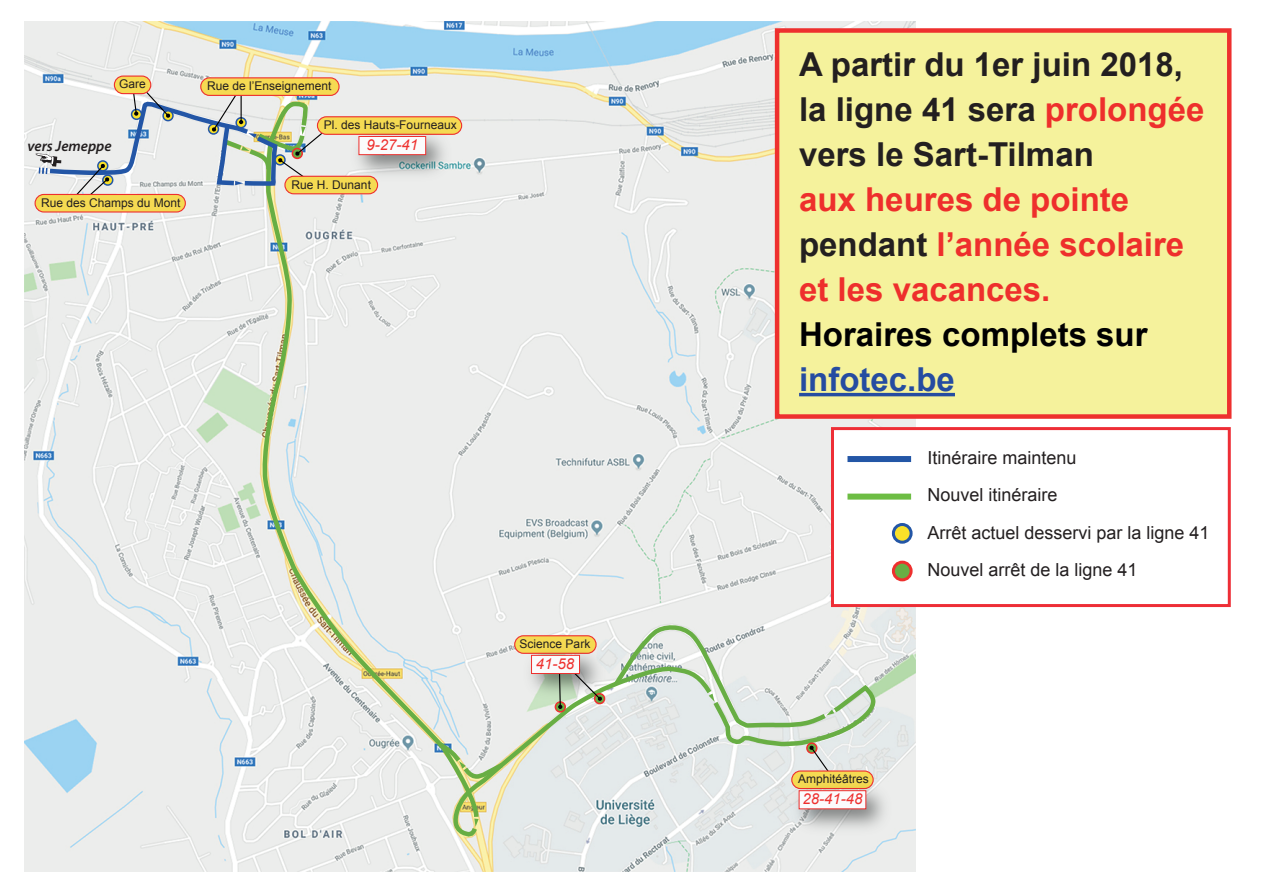
<style>
.page{position:relative;width:1263px;height:893px;background:#fff}
.page>*{position:absolute;margin:0;border:0;box-sizing:border-box;transform-origin:0 0}
.t1{font:700 33px/45px "Arial";color:#231f20}
.t2{font:700 33px/45px "Arial";color:#ee2f2c}
.t3{font:700 33px "Arial";color:#000001}
.t4{font:700 33px "Arial";color:#254ca1}
.t5{font:18px/37.5px "Arial";color:#231f20}
.t6{font:italic 15px "Arial";color:#ee302e}
.t7{font:italic 600 15px "Myriad Pro";color:#231f20}
.t8{font:12px "Arial";color:#231f20}
.s1{color:#ee2f2c}
.s2{color:#231f20}
</style>
<div class="page">
<img style="left:24px;top:21px;width:891px;height:851px">
<div style="left:775px;top:28px;width:456px;height:391px;background:#f5f29c;border:4px solid #ee302e"></div>
<hr style="left:799px;top:393px;width:156px;height:3px;background:#254ca1">
<svg style="left:257px;top:99px;width:224px;height:722px;background:#e7eae5"></svg>
<svg style="left:444px;top:662px;width:272px;height:177px;background:#e0e6e0"></svg>
<svg style="left:474px;top:818px;width:5px;height:9px"></svg>
<svg style="left:434px;top:738px;width:74px;height:45px;background:#cedcc2"></svg>
<div style="left:831px;top:427px;width:400px;height:180px;background:#fff;border:3px solid #ee2e36"></div>
<div style="left:847px;top:456px;width:64px;height:6px;background:#2356a6"></div>
<div style="left:847px;top:494px;width:64px;height:6px;background:#6dbd44"></div>
<div style="left:893px;top:524px;width:18px;height:18px;background:#f9e129;border-radius:50%"></div>
<div style="left:892px;top:523px;width:20px;height:21px;border:3px solid #2356a6;border-radius:50%"></div>
<div style="left:555px;top:701px;width:11px;height:12px;border:2px solid #ee302e;border-radius:50%"></div>
<div style="left:893px;top:562px;width:18px;height:18px;background:#68ae44;border-radius:50%"></div>
<div style="left:892px;top:561px;width:20px;height:20px;border:3px solid #ee302e;border-radius:50%"></div>
<svg style="left:610px;top:620px;width:269px;height:154px;background:#dce3dc"></svg>
<svg style="left:558px;top:705px;width:4px;height:4px"></svg>
<div style="left:792px;top:771px;width:81px;height:17px;background:#f5da52;border-radius:9px"></div>
<div style="left:791px;top:770px;width:83px;height:19px;border:1px solid #ee302e;border-radius:9px"></div>
<div style="left:317px;top:117px;width:145px;height:17px;background:#f5da52;border-radius:9px"></div>
<div style="left:317px;top:116px;width:145px;height:19px;border:1px solid #ee302e;border-radius:9px"></div>
<div style="left:201px;top:78px;width:138px;height:17px;background:#f5da52;border-radius:9px"></div>
<div style="left:200px;top:77px;width:140px;height:19px;border:1px solid #ee302e;border-radius:9px"></div>
<div style="left:515px;top:636px;width:81px;height:17px;background:#f5da52;border-radius:9px"></div>
<div style="left:514px;top:635px;width:83px;height:19px;border:1px solid #ee302e;border-radius:9px"></div>
<div style="left:285px;top:176px;width:93px;height:18px;background:#f5da52;border-radius:9px"></div>
<div style="left:284px;top:176px;width:94px;height:18px;border:1px solid #ee302e;border-radius:9px"></div>
<div style="left:114px;top:76px;width:37px;height:18px;background:#f5da52;border-radius:9px"></div>
<div style="left:114px;top:76px;width:37px;height:18px;border:1px solid #ee302e;border-radius:9px"></div>
<img style="left:785px;top:776px;width:112px;height:64px">
<div style="left:799px;top:790px;width:67px;height:19px;background:#fbfbfc;border:1px solid #ee302e"></div>
<img style="left:345px;top:132px;width:112px;height:54px">
<div style="left:359px;top:136px;width:67px;height:19px;background:#fbfbfc;border:1px solid #ee302e"></div>
<img style="left:517px;top:641px;width:94px;height:64px">
<div style="left:531px;top:655px;width:49px;height:19px;background:#fbfbfc;border:1px solid #ee302e"></div>
<svg style="left:35px;top:84px;width:294px;height:156px;background:#dbdaca"></svg>
<p class="t8" style="left:119px;top:76px;width:28px">Gare</p>
<p class="t8" style="left:207px;top:78px;width:126px">Rue de l’Enseignement</p>
<p class="t7" style="left:27px;top:137px;width:86px">vers Jemeppe</p>
<p class="t8" style="left:41px;top:195px;width:141px">Rue des Champs du Mont</p>
<p class="t8" style="left:324px;top:117px;width:134px">Pl. des Hauts-Fourneaux</p>
<p class="t6" style="left:366px;top:135px;width:53px">9-27-41</p>
<p class="t8" style="left:292px;top:176px;width:81px">Rue H. Dunant</p>
<p class="t8" style="left:520px;top:636px;width:72px">Science Park</p>
<p class="t6" style="left:536px;top:654px;width:40px">41-58</p>
<h1 class="t1" style="left:799px;top:43px;width:407px">A partir du 1er juin 2018, la ligne 41 sera <span class="s1">prolongée </span>vers le Sart-Tilman</h1>
<h1 class="t2" style="left:799px;top:178px;width:387px">aux heures de pointe <span class="s2">pendant</span> l’année scolaire et les vacances.</h1>
<h1 class="t3" style="left:799px;top:313px;width:350px">Horaires complets sur</h1>
<h1 class="t4" style="left:799px;top:358px;width:157px">infotec.be</h1>
<h2 class="t5" style="left:927px;top:439px;width:284px">Itinéraire maintenu<br>Nouvel itinéraire<br>Arrêt actuel desservi par la ligne 41<br>Nouvel arrêt de la ligne 41</h2>
<p class="t8" style="left:798px;top:771px;width:72px">Amphitéâtres</p>
<p class="t6" style="left:802px;top:789px;width:62px">28-41-48</p>
</div>
